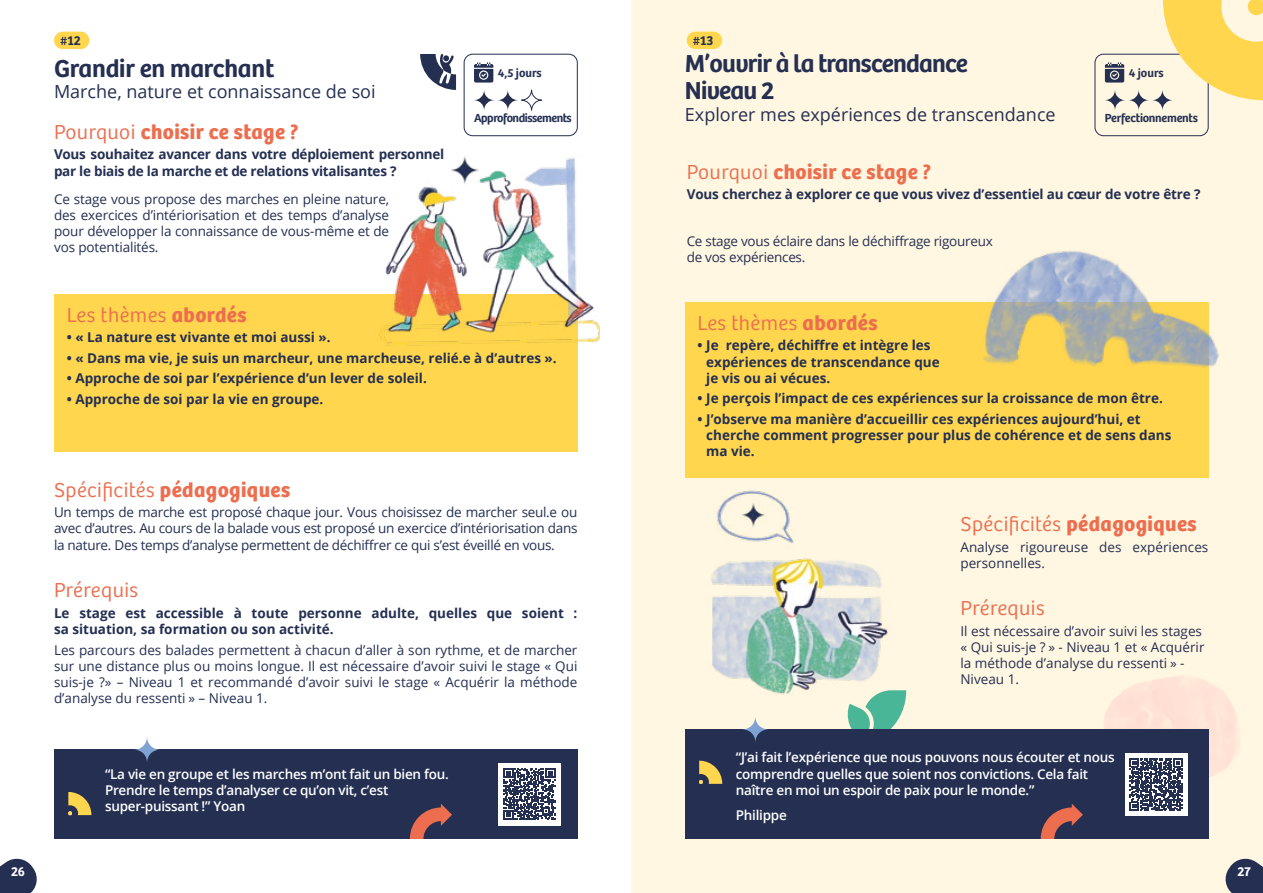
<style>
.page{position:relative;width:1263px;height:893px;background:#fff}
.page>*{position:absolute;margin:0;border:0;box-sizing:border-box;transform-origin:0 0}
.t1{font:600 25.5px/27px "Bree";letter-spacing:-.03em;color:#242f52}
.t2{font:600 25.5px "Bree";letter-spacing:-.01em;color:#242f52}
.t3{font:300 21px "Bree";letter-spacing:.02em;color:#ed6e4f}
.t4{font:700 21px "Bree";letter-spacing:.02em;color:#ed6e4f}
.t5{font:18px "Open Sans";color:#242f52}
.t6{font:13.5px/16.2px "Open Sans";color:#242f52;text-align:justify}
.t7{font:700 13.5px/16.2px "Open Sans";color:#242f52}
.t8{font:600 13.5px/16.2px "Open Sans";letter-spacing:-.02em;color:#fff}
.t9{font:700 13.5px/16.2px "Open Sans";letter-spacing:-.02em;color:#242f52}
.t10{font:13.5px/16.2px "Open Sans";letter-spacing:-.02em;color:#242f52}
.t11{font:600 13.5px "Bree";color:#242f52}
.t12{font:600 13.5px "Bree";color:#fff}
.t13{font:600 12.15px "Bree";letter-spacing:-.02em;color:#242f52}
.t14{font:600 12.15px "Bree";letter-spacing:-.04em;color:#242f52}
.s1{font-weight:300}
.s2{font-weight:700}
</style>
<div class="page">
<div style="left:631px;top:0;width:632px;height:893px;background:#fff7e1"></div>
<svg style="left:1225px;top:858px;width:38px;height:35px"></svg>
<svg style="left:0;top:858px;width:37px;height:35px"></svg>
<svg style="left:1104px;top:676px;width:135px;height:122px;fill:#ffe4d7"></svg>
<div style="left:685px;top:302px;width:523px;height:175px;background:#ffd64d"></div>
<img style="left:983px;top:251px;width:236px;height:161px">
<div style="left:687px;top:32px;width:35px;height:17px;background:#ffd64d;border-radius:9px"></div>
<svg style="left:847px;top:698px;width:59px;height:31px"></svg>
<div style="left:685px;top:729px;width:523px;height:110px;background:#242f52"></div>
<svg style="left:743px;top:717px;width:25px;height:25px"></svg>
<svg style="left:699px;top:761px;width:23px;height:23px"></svg>
<img style="left:711px;top:490px;width:196px;height:208px">
<svg style="left:1041px;top:804px;width:42px;height:35px"></svg>
<div style="left:1125px;top:753px;width:62px;height:63px;background:#fff"></div>
<svg style="left:1130px;top:758px;width:52px;height:53px"></svg>
<div style="left:1095px;top:54px;width:113px;height:82px;border:1px solid #242f52;border-radius:9px"></div>
<svg style="left:474px;top:90px;width:68px;height:21px"></svg>
<div style="left:54px;top:294px;width:523px;height:157px;background:#ffd64d"></div>
<img style="left:379px;top:156px;width:221px;height:204px">
<svg style="left:420px;top:54px;width:36px;height:36px"></svg>
<div style="left:54px;top:750px;width:523px;height:89px;background:#242f52"></div>
<svg style="left:134px;top:737px;width:26px;height:25px"></svg>
<svg style="left:68px;top:792px;width:23px;height:23px"></svg>
<div style="left:54px;top:32px;width:35px;height:17px;background:#ffd64d;border-radius:9px"></div>
<svg style="left:410px;top:804px;width:42px;height:35px"></svg>
<div style="left:498px;top:763px;width:63px;height:62px;background:#fff"></div>
<svg style="left:504px;top:768px;width:51px;height:52px"></svg>
<div style="left:464px;top:54px;width:113px;height:82px;border:1px solid #242f52;border-radius:9px"></div>
<svg style="left:474px;top:62px;width:19px;height:21px"></svg>
<svg style="left:1105px;top:0;width:158px;height:110px"></svg>
<p class="t11" style="left:60px;top:30px;width:22px">#12</p>
<h1 class="t2" style="left:54px;top:48px;width:222px">Grandir en marchant</h1>
<h3 class="t5" style="left:54px;top:79px;width:323px">Marche, nature et connaissance de soi</h3>
<h2 class="t4" style="left:54px;top:115px;width:246px"><span class="s1">Pourquoi</span> choisir ce stage ?</h2>
<p class="t9" style="left:54px;top:146px;width:392px">Vous souhaitez avancer dans votre déploiement personnel par le biais de la marche et de relations vitalisantes ?</p>
<p class="t6" style="left:54px;top:190px;width:337px">Ce stage vous propose des marches en pleine nature, des exercices d’intériorisation et des temps d’analyse pour développer la connaissance de vous-même et de vos potentialités.</p>
<p class="t11" style="left:693px;top:30px;width:22px">#13</p>
<h1 class="t1" style="left:685px;top:48px;width:285px">M’ouvrir à la transcendance<br>Niveau 2</h1>
<h3 class="t5" style="left:685px;top:102px;width:372px">Explorer mes expériences de transcendance</h3>
<p class="t13" style="left:498px;top:64px;width:45px">4,5 jours</p>
<p class="t13" style="left:1129px;top:64px;width:36px">4 jours</p>
<p class="t14" style="left:474px;top:108px;width:99px">Approfondissements</p>
<p class="t13" style="left:1105px;top:109px;width:94px">Perfectionnements</p>
<h2 class="t4" style="left:687px;top:155px;width:246px"><span class="s1">Pourquoi</span> choisir ce stage ?</h2>
<p class="t7" style="left:687px;top:186px;width:515px">Vous cherchez à explorer ce que vous vivez d’essentiel au cœur de votre être ?</p>
<p class="t10" style="left:687px;top:232px;width:308px">Ce stage vous éclaire dans le déchiffrage rigoureux de vos expériences.</p>
<h2 class="t3" style="left:67px;top:299px;width:181px">Les thèmes <span class="s2">abordés</span></h2>
<p class="t7" style="left:67px;top:329px;width:265px">• « La nature est vivante et moi aussi ».</p>
<p class="t7" style="left:67px;top:349px;width:491px">• « Dans ma vie, je suis un marcheur, une marcheuse, relié.e à d’autres ».</p>
<p class="t7" style="left:67px;top:370px;width:362px">• Approche de soi par l’expérience d’un lever de soleil.</p>
<p class="t7" style="left:67px;top:390px;width:258px">• Approche de soi par la vie en groupe.</p>
<h2 class="t3" style="left:54px;top:474px;width:238px">Spécificités <span class="s2">pédagogiques</span></h2>
<p class="t6" style="left:54px;top:504px;width:525px">Un temps de marche est proposé chaque jour. Vous choisissez de marcher seul.e ou avec d’autres. Au cours de la balade vous est proposé un exercice d’intériorisation dans la nature. Des temps d’analyse permettent de déchiffrer ce qui s’est éveillé en vous.</p>
<h2 class="t3" style="left:54px;top:575px;width:86px">Prérequis</h2>
<p class="t7" style="left:54px;top:604px;width:525px">Le stage est accessible à toute personne adulte, quelles que soient : sa situation, sa formation ou son activité.</p>
<p class="t6" style="left:54px;top:641px;width:525px">Les parcours des balades permettent à chacun d’aller à son rythme, et de marcher sur une distance plus ou moins longue. Il est nécessaire d’avoir suivi le stage « Qui suis-je ?» – Niveau 1 et recommandé d’avoir suivi le stage « Acquérir la méthode d’analyse du ressenti » – Niveau 1.</p>
<p class="t8" style="left:105px;top:765px;width:345px">“La vie en groupe et les marches m’ont fait un bien fou.<br>Prendre le temps d’analyser ce qu’on vit, c’est super-puissant !” Yoan</p>
<h2 class="t3" style="left:698px;top:308px;width:181px">Les thèmes <span class="s2">abordés</span></h2>
<p class="t7" style="left:706px;top:337px;width:235px;text-indent:-9px">• Je repère, déchiffre et intègre les expériences de transcendance que je vis ou ai vécues.</p>
<p class="t7" style="left:698px;top:390px;width:467px">• Je perçois l’impact de ces expériences sur la croissance de mon être.</p>
<p class="t7" style="left:706px;top:410px;width:467px;text-indent:-9px">• J’observe ma manière d’accueillir ces expériences aujourd’hui, et cherche comment progresser pour plus de cohérence et de sens dans ma vie.</p>
<h2 class="t3" style="left:960px;top:509px;width:238px">Spécificités <span class="s2">pédagogiques</span></h2>
<p class="t6" style="left:960px;top:538px;width:249px">Analyse rigoureuse des expériences personnelles.</p>
<h2 class="t3" style="left:960px;top:593px;width:86px">Prérequis</h2>
<p class="t6" style="left:960px;top:622px;width:246px;text-align:left">Il est nécessaire d’avoir suivi les stages « Qui suis-je ? » - Niveau 1 et « Acquérir la méthode d’analyse du ressenti » -<br>Niveau 1.</p>
<p class="t8" style="left:736px;top:749px;width:380px">“J’ai fait l’expérience que nous pouvons nous écouter et nous comprendre quelles que soient nos convictions. Cela fait naître en moi un espoir de paix pour le monde.”</p>
<p class="t8" style="left:736px;top:806px;width:52px">Philippe</p>
<p class="t12" style="left:11px;top:861px;width:15px">26</p>
<p class="t12" style="left:1237px;top:861px;width:15px">27</p>
</div>
